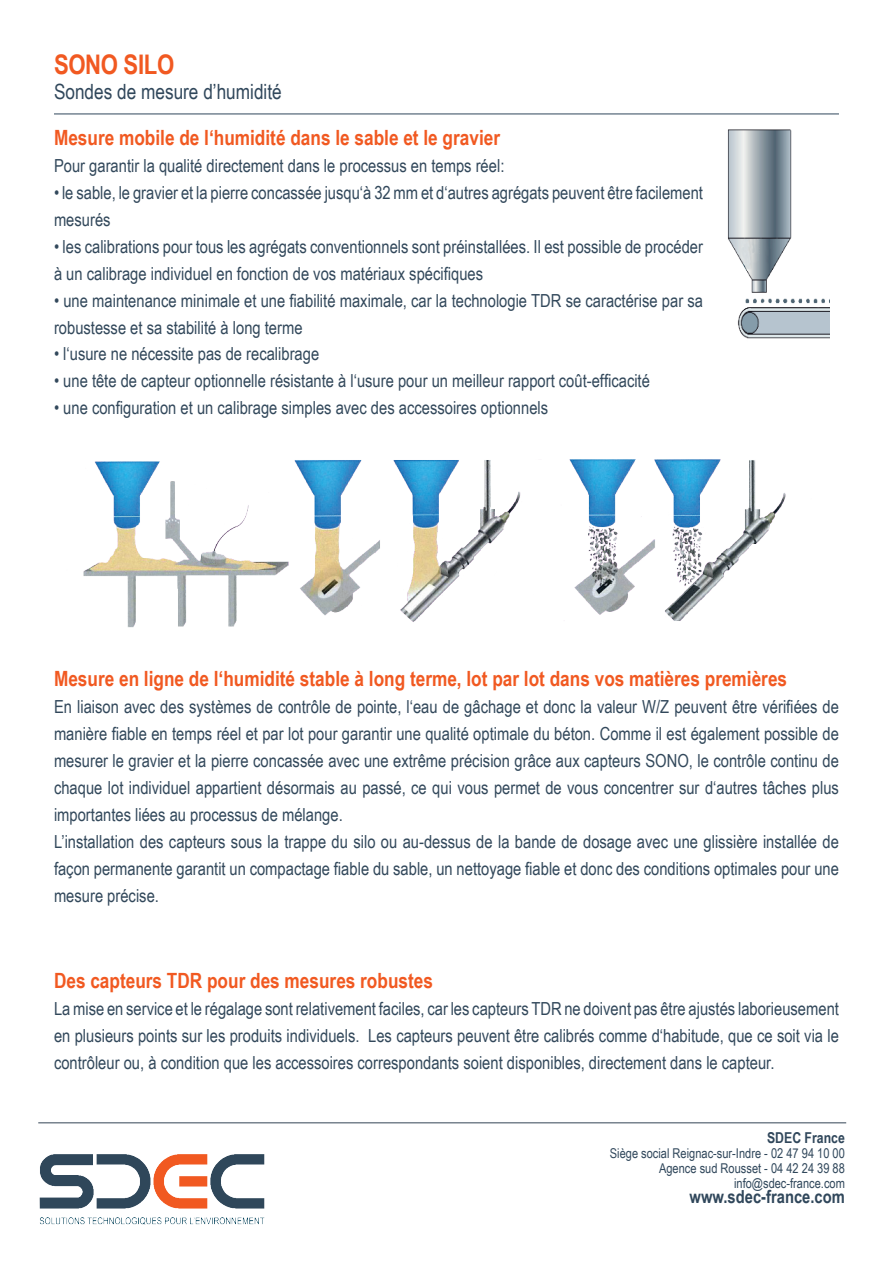
<style>
.page{position:relative;width:893px;height:1263px;background:#fff}
.page>*{position:absolute;margin:0;border:0;box-sizing:border-box;transform-origin:0 0}
.t1{font:700 27px "Arial Narrow";letter-spacing:-.015em;color:#f15921}
.t2{font:700 21px "Arial Narrow";color:#f15921}
.t3{font:21px "Arial Narrow";color:#30475b}
.t4{font:18px/27px "Arial Narrow";color:#32485b}
.t5{font:700 18px "Arial Narrow";color:#30475b}
.t6{font:700 15px "Arial Narrow";color:#30475b}
.t7{font:13.5px/15px "Arial Narrow";color:#30475b;text-align:right}
</style>
<div class="page">
<img style="left:83px;top:459px;width:703px;height:169px">
<img style="left:727px;top:129px;width:102px;height:210px">
<hr style="left:54px;top:114px;width:785px;height:1px;background:#30475b">
<img style="left:39px;top:1154px;width:226px;height:71px">
<hr style="left:38px;top:1122px;width:808px;height:1px;background:#344455">
<h1 class="t1" style="left:54px;top:44px;width:122px">SONO SILO</h1>
<p class="t3" style="left:54px;top:76px;width:229px">Sondes de mesure d’humidité</p>
<p class="t2" style="left:54px;top:122px;width:448px">Mesure mobile de l‘humidité dans le sable et le gravier</p>
<p class="t4" style="left:54px;top:152px;width:452px">Pour garantir la qualité directement dans le processus en temps réel:</p>
<p class="t4" style="left:54px;top:179px;width:650px">• le sable, le gravier et la pierre concassée jusqu‘à 32 mm et d‘autres agrégats peuvent être facilement mesurés</p>
<p class="t4" style="left:54px;top:233px;width:651px">• les calibrations pour tous les agrégats conventionnels sont préinstallées. Il est possible de procéder à un calibrage individuel en fonction de vos matériaux spécifiques</p>
<p class="t4" style="left:54px;top:287px;width:650px">• une maintenance minimale et une fiabilité maximale, car la technologie TDR se caractérise par sa robustesse et sa stabilité à long terme</p>
<p class="t4" style="left:54px;top:339px;width:267px">• l‘usure ne nécessite pas de recalibrage</p>
<p class="t4" style="left:54px;top:366px;width:597px">• une tête de capteur optionnelle résistante à l‘usure pour un meilleur rapport coût-efficacité</p>
<p class="t4" style="left:54px;top:393px;width:496px">• une configuration et un calibrage simples avec des accessoires optionnels</p>
<p class="t2" style="left:54px;top:663px;width:735px">Mesure en ligne de l‘humidité stable à long terme, lot par lot dans vos matières premières</p>
<p class="t4" style="left:54px;top:693px;width:786px">En liaison avec des systèmes de contrôle de pointe, l‘eau de gâchage et donc la valeur W/Z peuvent être vérifiées de manière fiable en temps réel et par lot pour garantir une qualité optimale du béton. Comme il est également possible de mesurer le gravier et la pierre concassée avec une extrême précision grâce aux capteurs SONO, le contrôle continu de chaque lot individuel appartient désormais au passé, ce qui vous permet de vous concentrer sur d‘autres tâches plus importantes liées au processus de mélange.<br>L’installation des capteurs sous la trappe du silo ou au-dessus de la bande de dosage avec une glissière installée de façon permanente garantit un compactage fiable du sable, un nettoyage fiable et donc des conditions optimales pour une mesure précise.</p>
<p class="t2" style="left:54px;top:965px;width:380px">Des capteurs TDR pour des mesures robustes</p>
<p class="t4" style="left:54px;top:994px;width:786px;text-align:justify">La mise en service et le régalage sont relativement faciles, car les capteurs TDR ne doivent pas être ajustés laborieusement en plusieurs points sur les produits individuels. Les capteurs peuvent être calibrés comme d‘habitude, que ce soit via le contrôleur ou, à condition que les accessoires correspondants soient disponibles, directement dans le capteur.</p>
<p class="t6" style="left:767px;top:1126px;width:79px">SDEC France</p>
<p class="t7" style="left:610px;top:1145px;width:237px">Siège social Reignac-sur-Indre - 02 47 94 10 00<br>Agence sud Rousset - 04 42 24 39 88 info@sdec-france.com</p>
<p class="t5" style="left:690px;top:1183px;width:157px">www.sdec-france.com</p>
</div>
